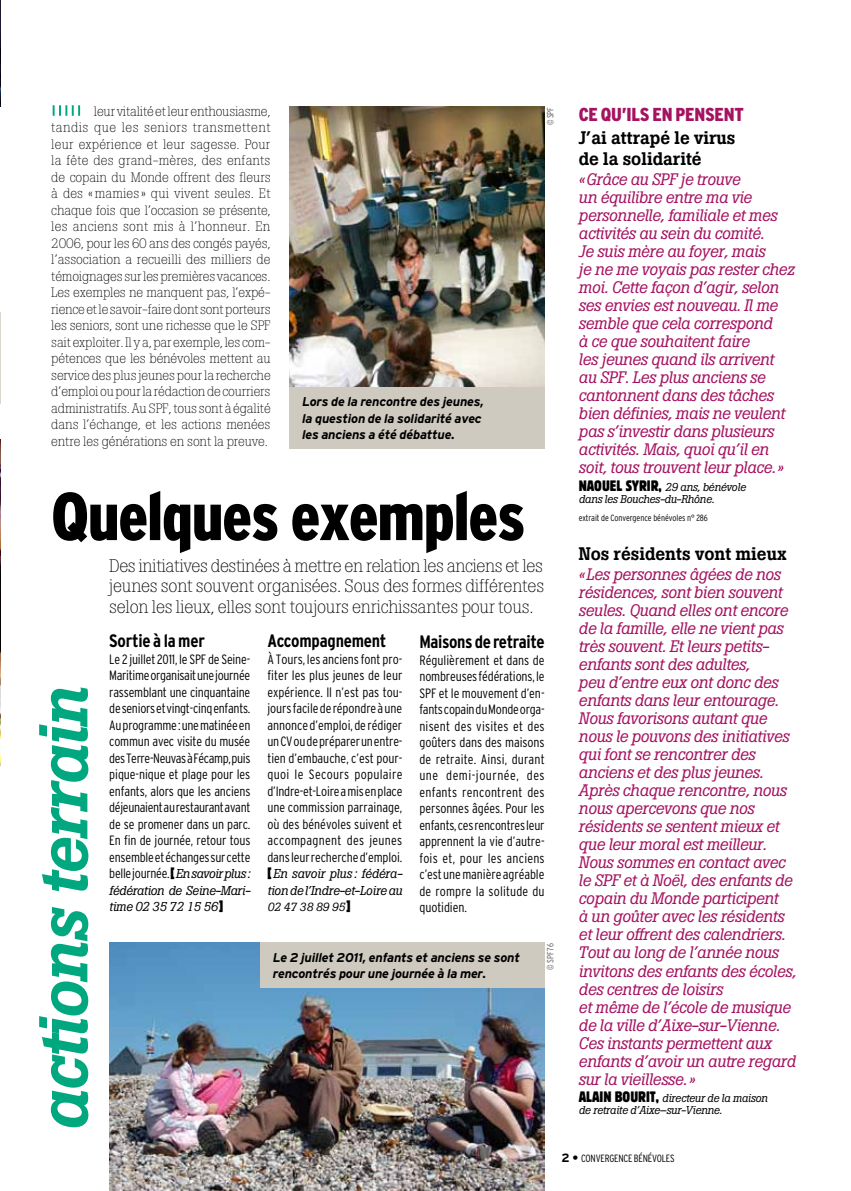
<style>
.page{position:relative;width:851px;height:1191px;background:#fff}
.page>*{position:absolute;margin:0;border:0;box-sizing:border-box;transform-origin:0 0}
.t1{font:italic 500 68.25px "Boton";letter-spacing:-.025em;color:#00a77f}
.t2{font:900 condensed 67.5px "Interstate";letter-spacing:-.02em;color:#000}
.t3{font:900 condensed 18.75px "Interstate";letter-spacing:-.015em;color:#a51260}
.t4{font:300 18px/20.2px "Boton";letter-spacing:-.015em;color:#000;text-align:justify}
.t5{font:500 18px/21px "Boton";color:#000}
.t6{font:700 condensed 18px "Interstate";letter-spacing:-.02em;color:#000}
.t7{font:italic 16.5px/18px "Boton";letter-spacing:-.015em;color:#a51260}
.t8{font:300 condensed 13.5px/16.5px "Interstate";letter-spacing:-.005em;color:#000;text-align:justify}
.t9{font:300 13.5px/16.5px "Boton";letter-spacing:-.015em;color:#000;text-align:justify}
.t10{font:italic 700 12.75px/16.2px "Interstate";letter-spacing:-.015em;color:#000}
.t11{font:italic 12.75px/16.5px "Boton";letter-spacing:-.015em;color:#000}
.t12{font:italic 11.7px "Boton";letter-spacing:-.01em;color:#000}
.t13{font:italic 11.25px/12px "Boton";letter-spacing:-.015em;color:#000}
.t14{font:300 condensed 10.5px "Interstate";letter-spacing:-.02em;color:#000}
.t15{font:300 condensed 9px "Interstate";color:#000}
.t16{font:300 condensed 9px "Interstate";letter-spacing:-.02em;color:#58585a}
.s1{font-family:"Block BE";font-style:normal;font-stretch:condensed;font-size:15px}
.s2{font-weight:700;font-stretch:normal;font-size:12px}
.s3{font-family:"Block BE";font-weight:400;font-size:15px}
.s4{font-family:"Boton";font-weight:400;font-style:italic;font-stretch:normal;font-size:12.75px}
</style>
<div class="page">
<img style="left:0;top:439px;width:1px;height:326px">
<svg style="left:53px;top:105px;width:27px;height:11px"></svg>
<hr style="left:0;top:312px;width:1px;height:91px;background:#dbd7cf">
<img style="left:0;top:0;width:1px;height:106px">
<img style="left:109px;top:942px;width:435px;height:249px">
<img style="left:289px;top:106px;width:255px;height:281px">
<div style="left:289px;top:387px;width:255px;height:61px;background:#cfcac0"></div>
<div style="left:260px;top:942px;width:284px;height:46px;background:#cfcac0"></div>
<p class="t9" style="left:51px;top:103px;width:221px;text-indent:43px">leur vitalité et leur enthousiasme, tandis que les seniors transmettent leur expérience et leur sagesse. Pour la fête des grand-mères, des enfants de copain du Monde offrent des fleurs à des «mamies » qui vivent seules. Et chaque fois que l’occasion se présente, les anciens sont mis à l’honneur. En 2006, pour les 60 ans des congés payés, l’association a recueilli des milliers de témoignages sur les premières vacances.<br>Les exemples ne manquent pas, l’expé&shy;rience et le savoir-faire dont sont porteurs les seniors, sont une richesse que le SPF sait exploiter. Il y a, par exemple, les com&shy;pétences que les bénévoles mettent au service des plus jeunes pour la recherche d’emploi ou pour la rédaction de courriers administratifs. Au SPF, tous sont à égalité dans l’échange, et les actions menées entre les générations en sont la preuve.</p>
<p class="t16" style="left:545px;top:125px;width:20px;rotate:-90deg">© SPF</p>
<p class="t3" style="left:578px;top:104px;width:167px">Ce qu’ils en pensent</p>
<p class="t5" style="left:578px;top:127px;width:158px">J’ai attrapé le virus de la solidarité</p>
<p class="t7" style="left:578px;top:170px;width:217px">«Grâce au SPF je trouve<br>un équilibre entre ma vie personnelle, familiale et mes activités au sein du comité.<br>Je suis mère au foyer, mais<br>je ne me voyais pas rester chez moi. Cette façon d’agir, selon ses envies est nouveau. Il me semble que cela correspond<br>à ce que souhaitent faire<br>les jeunes quand ils arrivent au SPF. Les plus anciens se cantonnent dans des tâches bien définies, mais ne veulent pas s’investir dans plusieurs activités. Mais, quoi qu’il en soit, tous trouvent leur place.»</p>
<p class="t13" style="left:578px;top:481px;width:169px"><span class="s1">NAOUEL SYRIR,</span> 29 ans, bénévole dans les Bouches-du-Rhône.</p>
<p class="t15" style="left:578px;top:512px;width:131px">extrait de Convergence bénévoles n° 286</p>
<p class="t5" style="left:578px;top:543px;width:210px">Nos résidents vont mieux</p>
<p class="t7" style="left:578px;top:566px;width:219px">«Les personnes âgées de nos résidences, sont bien souvent seules. Quand elles ont encore de la famille, elle ne vient pas très souvent. Et leurs petits&shy;enfants sont des adultes,<br>peu d’entre eux ont donc des enfants dans leur entourage.<br>Nous favorisons autant que nous le pouvons des initiatives qui font se rencontrer des anciens et des plus jeunes.<br>Après chaque rencontre, nous nous apercevons que nos résidents se sentent mieux et que leur moral est meilleur.<br>Nous sommes en contact avec le SPF et à Noël, des enfants de copain du Monde participent<br>à un goûter avec les résidents et leur offrent des calendriers.<br>Tout au long de l’année nous invitons des enfants des écoles, des centres de loisirs<br>et même de l’école de musique de la ville d’Aixe-sur-Vienne.<br>Ces instants permettent aux enfants d’avoir un autre regard sur la vieillesse.»</p>
<p class="t13" style="left:578px;top:1092px;width:191px"><span class="s1">ALAIN BOURIT,</span> directeur de la maison de retraite d’Aixe–sur-Vienne.</p>
<p class="t14" style="left:561px;top:1152px;width:58px"><span class="s2">2 •</span> Convergence</p>
<p class="t14" style="left:634px;top:1152px;width:33px">bénévoles</p>
<p class="t10" style="left:302px;top:393px;width:183px">Lors de la rencontre des jeunes, la question de la solidarité avec les anciens a été débattue.</p>
<h2 class="t2" style="left:51px;top:479px;width:476px">Quelques exemples</h2>
<p class="t4" style="left:109px;top:555px;width:436px">Des initiatives destinées à mettre en relation les anciens et les jeunes sont souvent organisées. Sous des formes différentes selon les lieux, elles sont toujours enrichissantes pour tous.</p>
<p class="t6" style="left:109px;top:631px;width:97px">Sortie à la mer</p>
<p class="t8" style="left:109px;top:650px;width:143px">Le 2 juillet 2011, le SPF de Seine-Maritime organisait une journée rassemblant une cinquantaine de seniors et vingt-cinq enfants.<br>Au programme: une matinée en commun avec visite du musée des Terre-Neuvas à Fécamp, puis pique-nique et plage pour les enfants, alors que les anciens déjeunaient au restaurant avant de se promener dans un parc.<br>En fin de journée, retour tous ensemble et échanges sur cette belle journée. <span class="s3">[</span><span class="s4">En savoir plus:</span></p>
<p class="t11" style="left:109px;top:882px;width:143px">fédération de Seine-Mari&shy;time 02 35 72 15 56<span class="s1">]</span></p>
<p class="t6" style="left:267px;top:631px;width:120px">Accompagnement</p>
<p class="t8" style="left:267px;top:650px;width:136px">À Tours, les anciens font pro&shy;fiter les plus jeunes de leur expérience. Il n’est pas tou&shy;jours facile de répondre à une annonce d’emploi, de rédiger un CV ou de préparer un entre&shy;tien d’embauche, c’est pour&shy;quoi le Secours populaire d’Indre-et-Loire a mis en place une commission parrainage, où des bénévoles suivent et accompagnent des jeunes dans leur recherche d’emploi.</p>
<p class="t11" style="left:267px;top:865px;width:137px"><span class="s1">[</span>En savoir plus : fédéra&shy;tion de l’Indre-et-Loire au</p>
<p class="t12" style="left:267px;top:900px;width:85px">02 47 38 89 95<span class="s1">]</span></p>
<p class="t6" style="left:419px;top:632px;width:127px">Maisons de retraite</p>
<p class="t8" style="left:419px;top:651px;width:127px">Régulièrement et dans de nombreuses fédérations, le SPF et le mouvement d’en&shy;fants copain du Monde orga&shy;nisent des visites et des goûters dans des maisons de retraite. Ainsi, durant une demi-journée, des enfants rencontrent des personnes âgées. Pour les enfants, ces rencontres leur apprennent la vie d’autre&shy;fois et, pour les anciens c’est une manière agréable de rompre la solitude du quotidien.</p>
<h1 class="t1" style="left:24px;top:1131px;width:446px;rotate:-90deg">actions terrain</h1>
<p class="t10" style="left:273px;top:949px;width:249px">Le 2 juillet 2011, enfants et anciens se sont rencontrés pour une journée à la mer.</p>
<p class="t16" style="left:545px;top:970px;width:28px;rotate:-90deg">© SPF 76</p>
</div>
